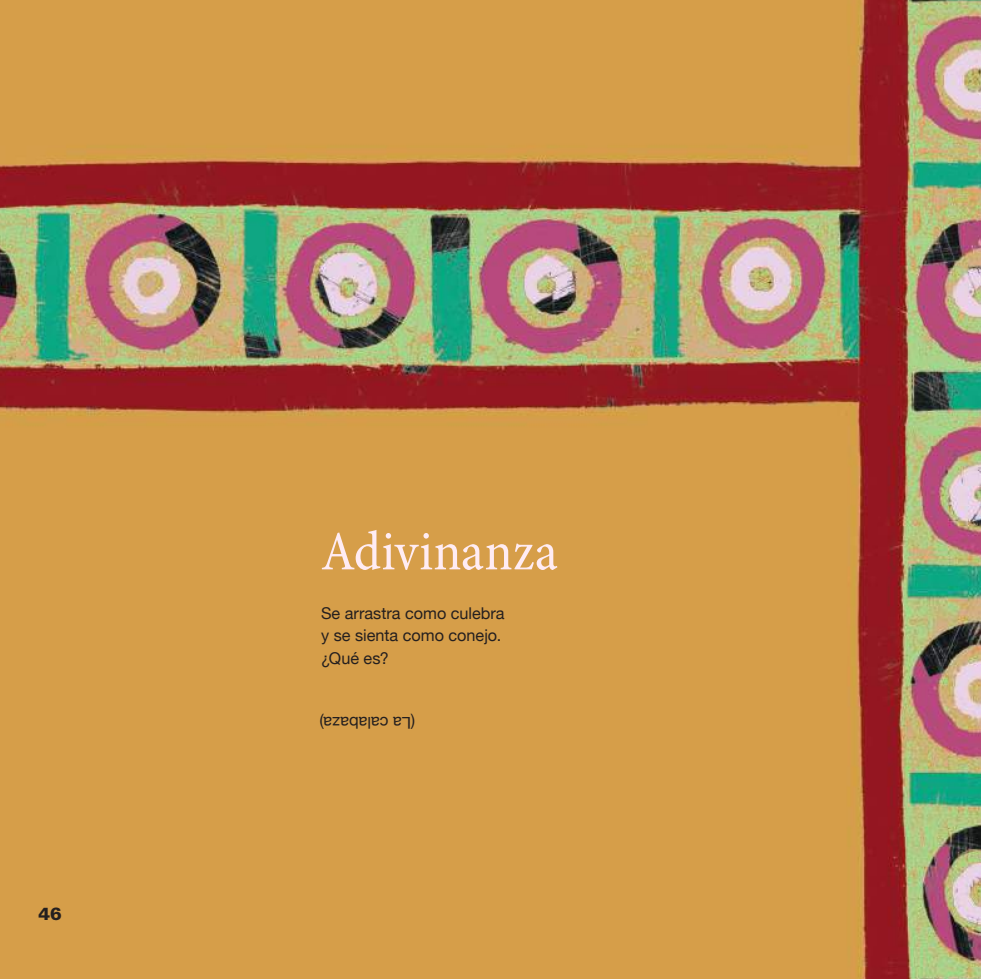
<style>
.page{position:relative;width:981px;height:979px;background:#fff}
.page>*{position:absolute;margin:0;border:0;box-sizing:border-box;transform-origin:0 0}
.t1{font:condensed 56.25px "Minion Pro";letter-spacing:.005em;color:#ffecf3}
.t2{font:900 17.5px "Univers LT Std";color:#241f1f}
.t3{font:16.25px/22.5px "Helvetica Neue";color:#241f1f}
</style>
<div class="page">
<img style="left:0;top:0;width:980px;height:978px">
<svg style="left:0;top:0;width:5px;height:4px"></svg>
<svg style="left:978px;top:0;width:3px;height:4px"></svg>
<p class="t2" style="left:39px;top:902px;width:25px">46</p>
<h1 class="t1" style="left:321px;top:517px;width:238px">Adivinanza</h1>
<p class="t3" style="left:321px;top:600px;width:185px">Se arrastra como culebra y se sienta como conejo. ¿Qué es?</p>
<p class="t3" style="left:415px;top:735px;width:97px;rotate:-180deg">(La calabaza)</p>
</div>
